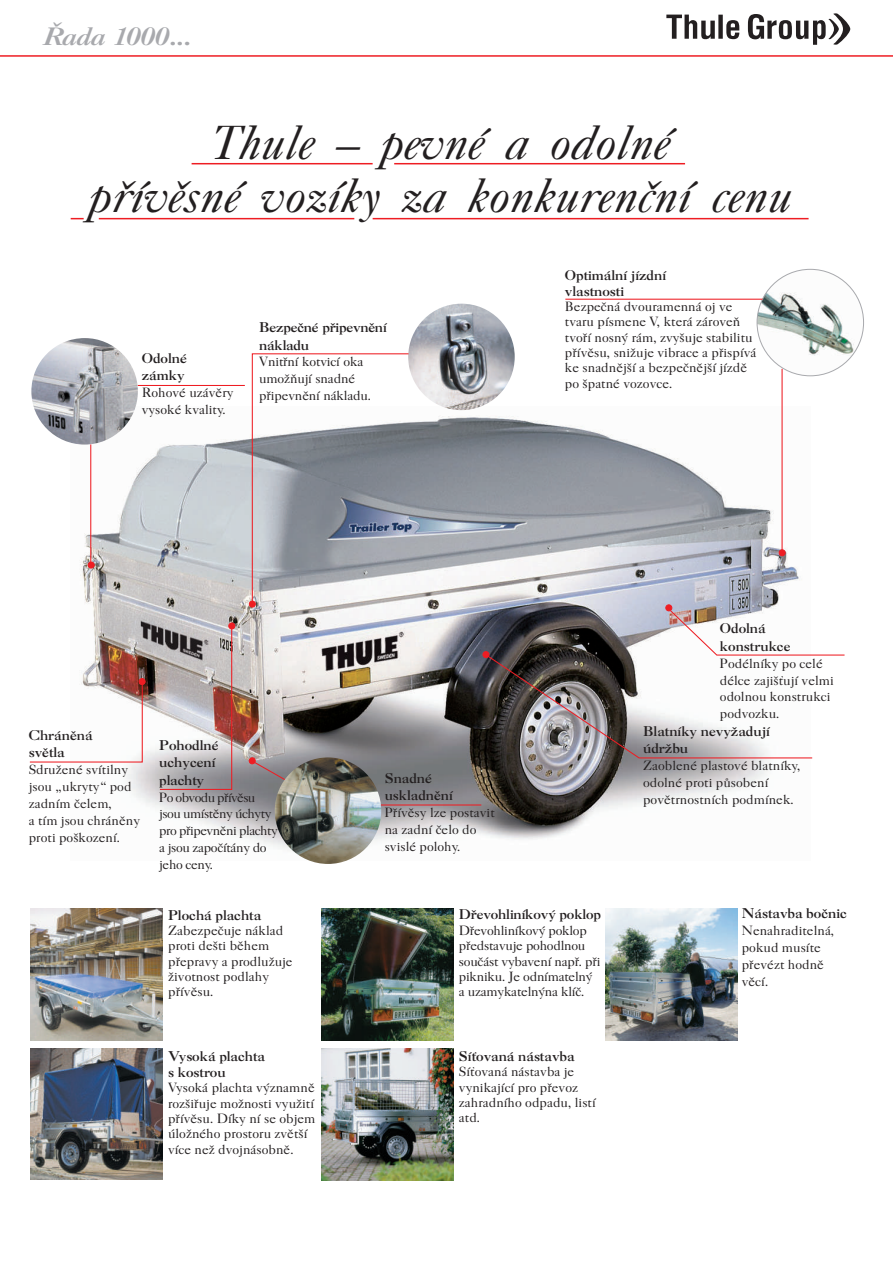
<style>
.page{position:relative;width:893px;height:1263px;background:#fff}
.page>*{position:absolute;margin:0;border:0;box-sizing:border-box;transform-origin:0 0}
.t1{font:italic 48px/53.7px "Casablanca";color:#231f20;text-align:center}
.t2{font:italic 700 24px "Casablanca";color:#a8a9ad;scale:1.2 1}
.t3{font:13.5px/17px "Casablanca";color:#231f20}
.t4{font:700 13.5px/17.4px "Casablanca";color:#231f20}
.t5{font:13.5px/15.3px "Casablanca";letter-spacing:-.02em;color:#231f20}
.t6{font:13.5px/17px "Casablanca";letter-spacing:-.04em;color:#231f20}
</style>
<div class="page">
<img style="left:80px;top:406px;width:720px;height:454px">
<img style="left:31px;top:338px;width:107px;height:107px;border-radius:50%">
<img style="left:408px;top:304px;width:107px;height:106px;border-radius:50%">
<svg style="left:249px;top:601px;width:7px;height:6px"></svg>
<svg style="left:251px;top:353px;width:159px;height:251px"></svg>
<svg style="left:88px;top:562px;width:6px;height:6px"></svg>
<hr style="left:90px;top:444px;width:1px;height:119px;background:#ee1d23">
<svg style="left:779px;top:550px;width:6px;height:6px"></svg>
<img style="left:757px;top:269px;width:106px;height:107px;border-radius:50%">
<hr style="left:565px;top:299px;width:197px;height:1px;background:#ee1d23">
<hr style="left:781px;top:369px;width:2px;height:183px;background:#ee1d23">
<img style="left:322px;top:908px;width:132px;height:132px">
<img style="left:606px;top:908px;width:131px;height:132px">
<img style="left:322px;top:1049px;width:132px;height:131px">
<hr style="left:138px;top:385px;width:107px;height:1px;background:#ee1d23">
<img style="left:30px;top:908px;width:132px;height:132px">
<img style="left:30px;top:1048px;width:132px;height:132px">
<div style="left:139px;top:678px;width:6px;height:7px;background:#ee1d23;border:1px solid #ee1d23;border-radius:50%"></div>
<div style="left:483px;top:651px;width:6px;height:7px;background:#e71f26;border:1px solid #ee1d23;border-radius:50%"></div>
<svg style="left:159px;top:623px;width:76px;height:167px;background:#bbadae"></svg>
<svg style="left:29px;top:682px;width:114px;height:81px"></svg>
<svg style="left:249px;top:758px;width:51px;height:31px"></svg>
<hr style="left:378px;top:804px;width:103px;height:1px;background:#ee1d23">
<svg style="left:484px;top:605px;width:361px;height:154px"></svg>
<img style="left:275px;top:757px;width:106px;height:107px;border-radius:50%">
<hr style="left:192px;top:163px;width:181px;height:1px;background:#ee1d23">
<hr style="left:394px;top:163px;width:291px;height:1px;background:#ee1d23">
<hr style="left:99px;top:218px;width:255px;height:1px;background:#ee1d23">
<hr style="left:373px;top:218px;width:436px;height:1px;background:#ee1d23">
<svg style="left:71px;top:218px;width:13px;height:1px"></svg>
<hr style="left:0;top:55px;width:893px;height:2px;background:#ee1d23">
<svg style="left:666px;top:13px;width:184px;height:32px"></svg>
<h2 class="t2" style="left:43px;top:25px;width:125px">Řada 1000...</h2>
<h1 class="t1" style="left:89px;top:118px;width:705px">Thule – pevné a odolné<br>přívěsné vozíky za konkurenční cenu</h1>
<p class="t4" style="left:142px;top:350px;width:47px">Odolné zámky</p>
<p class="t3" style="left:142px;top:385px;width:93px">Rohové uzávěry vysoké kvality.</p>
<p class="t4" style="left:259px;top:319px;width:129px">Bezpečné připevnění nákladu</p>
<p class="t3" style="left:259px;top:354px;width:114px">Vnitřní kotvicí oka umožňují snadné připevnění nákladu.</p>
<p class="t4" style="left:565px;top:268px;width:103px;line-height:15.8px">Optimální jízdní vlastnosti</p>
<p class="t3" style="left:565px;top:299px;width:193px;line-height:15.3px">Bezpečná dvouramenná oj ve tvaru písmene V, která zároveň tvoří nosný rám, zvyšuje stabilitu přívěsu, snižuje vibrace a přispívá ke snadnější a bezpečnější jízdě po špatné vozovce.</p>
<p class="t4" style="left:29px;top:727px;width:65px">Chráněná světla</p>
<p class="t3" style="left:29px;top:762px;width:113px">Sdružené svítilny jsou „ukryty“ pod zadním čelem,<br>a tím jsou chráněny proti poškození.</p>
<p class="t4" style="left:159px;top:737px;width:61px">Pohodlné uchycení plachty</p>
<p class="t6" style="left:159px;top:789px;width:120px">Po obvodu přívěsu jsou umístěny úchyty pro připevněni plachty a jsou započítány do jeho ceny.</p>
<p class="t4" style="left:385px;top:770px;width:70px">Snadné uskladnění</p>
<p class="t3" style="left:385px;top:805px;width:112px">Přívěsy lze postavit na zadní čelo do svislé polohy.</p>
<p class="t4" style="left:720px;top:621px;width:72px">Odolná konstrukce</p>
<p class="t3" style="left:720px;top:655px;width:115px">Podélníky po celé délce zajišťují velmi odolnou konstrukci podvozku.</p>
<p class="t4" style="left:643px;top:723px;width:128px">Blatníky nevyžadují údržbu</p>
<p class="t3" style="left:643px;top:758px;width:159px">Zaoblené plastové blatníky, odolné proti působení povětrnostních podmínek.</p>
<p class="t4" style="left:168px;top:907px;width:95px">Plochá plachta</p>
<p class="t3" style="left:168px;top:923px;width:126px;line-height:15.3px">Zabezpečuje náklad proti dešti během přepravy a prodlužuje životnost podlahy přívěsu.</p>
<p class="t4" style="left:168px;top:1049px;width:99px;line-height:15.8px">Vysoká plachta s kostrou</p>
<p class="t3" style="left:168px;top:1081px;width:149px;line-height:15.3px">Vysoká plachta významně rozšiřuje možnosti využití přívěsu. Díky ní se objem úložného prostoru zvětší více než dvojnásobně.</p>
<p class="t4" style="left:459px;top:907px;width:144px">Dřevohliníkový poklop</p>
<p class="t5" style="left:459px;top:923px;width:143px">Dřevohliníkový poklop představuje pohodlnou součást vybavení např. při pikniku. Je odnímatelný a uzamykatelnýna klíč.</p>
<p class="t4" style="left:459px;top:1048px;width:117px">Síťovaná nástavba</p>
<p class="t3" style="left:459px;top:1065px;width:138px;line-height:15.3px">Síťovaná nástavba je vynikající pro převoz zahradního odpadu, listí atd.</p>
<p class="t4" style="left:742px;top:906px;width:107px">Nástavba bočnic</p>
<p class="t3" style="left:742px;top:923px;width:94px">Nenahraditelná, pokud musíte převézt hodně věcí.</p>
</div>
